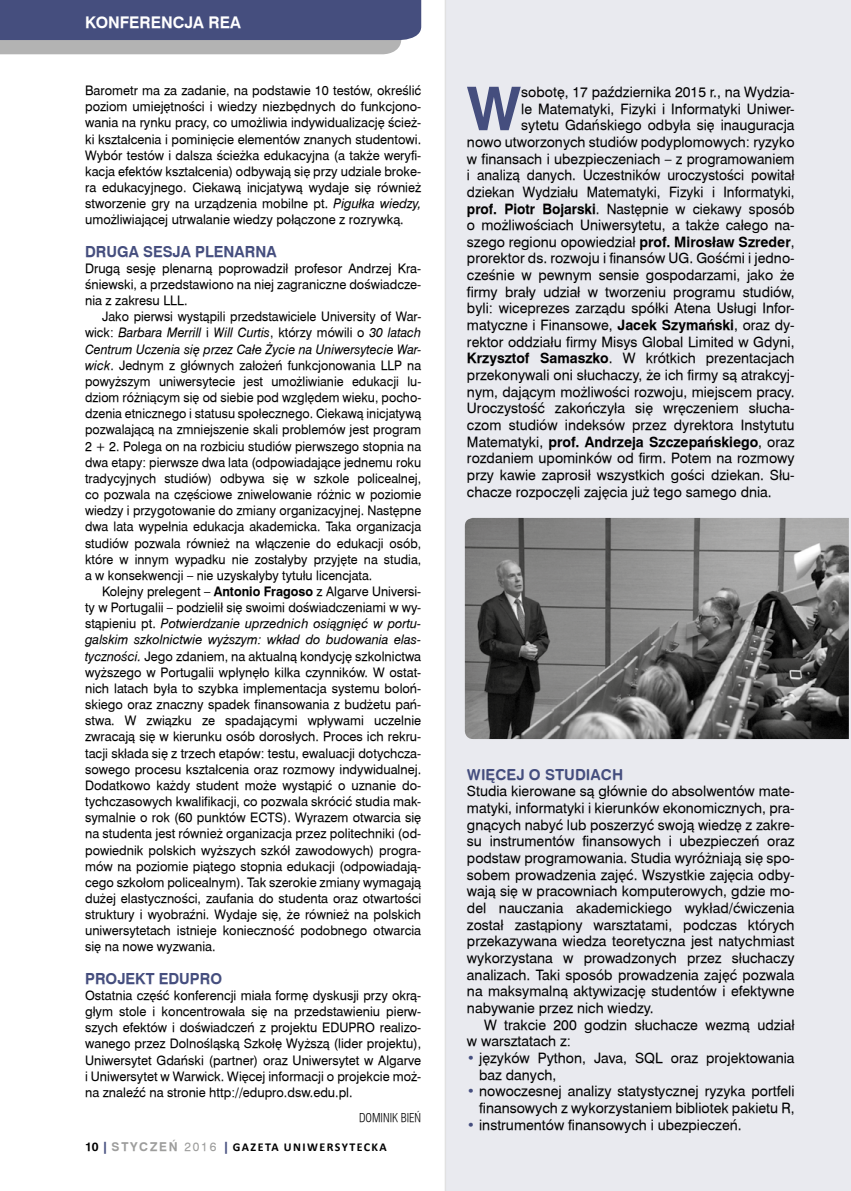
<style>
.page{position:relative;width:851px;height:1191px;background:#fff}
.page>*{position:absolute;margin:0;border:0;box-sizing:border-box;transform-origin:0 0}
.t1{font:60.45px "Swiss 721 AT Bold";color:#454e7e}
.t2{font:15.75px "Swiss 721 AT Bold";color:#fff}
.t3{font:15px "Swiss 721 AT Bold";color:#454e7e}
.t4{font:15px "Swiss 721 Bd Rnd AT";color:#454e7e}
.t5{font:14.1px/16.6px "Swiss 721 AT";color:#000;text-align:right}
.t6{font:14.1px "Swiss 721 AT Bold";color:#000}
.t7{font:12.9px/16.2px "Swiss 721 AT";color:#000;text-align:justify}
.t8{font:12.9px/16.2px "Swiss 721 AT Italic";color:#000}
.t9{font:700 12px "Calibri";letter-spacing:.12em;color:#000}
.t10{font:12px "Swiss 721 Lt Cn AT";color:#000}
.s1{font-family:"Swiss 721 AT Italic"}
.s2{font-family:"Swiss 721 AT"}
.s3{font-family:"Swiss 721 AT Bold"}
.s4{font-family:"Swiss 721 AT Bold";font-weight:400}
.s5{font-family:"Swiss 721 Blk AT";font-weight:400;color:#454e7e}
.s6{font-family:"Swiss 721 AT Bold";font-weight:400;color:#9d9d9c}
.s7{font-family:"Swiss 721 AT";font-weight:400;color:#9d9d9c}
.s8{color:#454e7e}
</style>
<div class="page">
<svg style="left:0;top:0;width:421px;height:54px;background:#62698d"></svg>
<div style="left:445px;top:0;width:405px;height:1191px;background:#e9eaef"></div>
<img style="left:465px;top:518px;width:383px;height:221px">
<p class="t2" style="left:85px;top:13px;width:157px">KONFERENCJA REA</p>
<p class="t7" style="left:85px;top:82px;width:337px">Barometr ma za zadanie, na podstawie 10 testów, określić poziom umiejętności i wiedzy niezbędnych do funkcjono&shy;wania na rynku pracy, co umożliwia indywidualizację ścież&shy;ki kształcenia i pominięcie elementów znanych studentowi.<br>Wybór testów i dalsza ścieżka edukacyjna (a także weryfi&shy;kacja efektów kształcenia) odbywają się przy udziale broke&shy;ra edukacyjnego. Ciekawą inicjatywą wydaje się również stworzenie gry na urządzenia mobilne pt. <span class="s1">Pigułka wiedzy, </span>umożliwiającej utrwalanie wiedzy połączone z rozrywką.</p>
<p class="t3" style="left:85px;top:242px;width:193px">DRUGA SESJA PLENARNA</p>
<p class="t7" style="left:85px;top:260px;width:337px">Drugą sesję plenarną poprowadził profesor Andrzej Kra&shy;śniewski, a przedstawiono na niej zagraniczne doświadcze&shy;nia z zakresu LLL.</p>
<p class="t7" style="left:102px;top:308px;width:320px">Jako pierwsi wystąpili przedstawiciele University of War-</p>
<p class="t8" style="left:85px;top:325px;width:337px"><span class="s2">wick:</span> Barbara Merrill <span class="s2">i</span> Will Curtis<span class="s2">, którzy mówili o</span> 30 latach<br>Centrum Uczenia się przez Całe Życie na Uniwersytecie War-</p>
<p class="t7" style="left:85px;top:357px;width:337px"><span class="s1">wick</span>. Jednym z głównych założeń funkcjonowania LLP na powyższym uniwersytecie jest umożliwianie edukacji lu&shy;dziom różniącym się od siebie pod względem wieku, pocho&shy;dzenia etnicznego i statusu społecznego. Ciekawą inicjatywą pozwalającą na zmniejszenie skali problemów jest program 2 + 2. Polega on na rozbiciu studiów pierwszego stopnia na dwa etapy: pierwsze dwa lata (odpowiadające jednemu roku tradycyjnych studiów) odbywa się w szkole policealnej, co pozwala na częściowe zniwelowanie różnic w poziomie wiedzy i przygotowanie do zmiany organizacyjnej. Następne dwa lata wypełnia edukacja akademicka. Taka organizacja studiów pozwala również na włączenie do edukacji osób, które w innym wypadku nie zostałyby przyjęte na studia, a w konsekwencji – nie uzyskałyby tytułu licencjata.</p>
<p class="t7" style="left:85px;top:583px;width:337px;text-align:right">Kolejny prelegent – <span class="s3">Antonio Fragoso</span> z Algarve Universi-<br>ty w Portugalii – podzielił się swoimi doświadczeniami w wy-</p>
<p class="t8" style="left:85px;top:615px;width:337px"><span class="s2">stąpieniu pt.</span> Potwierdzanie uprzednich osiągnięć w portu&shy;galskim szkolnictwie wyższym: wkład do budowania elas-</p>
<p class="t7" style="left:85px;top:648px;width:337px"><span class="s1">tyczności.</span> Jego zdaniem, na aktualną kondycję szkolnictwa wyższego w Portugalii wpłynęło kilka czynników. W ostat&shy;nich latach była to szybka implementacja systemu boloń&shy;skiego oraz znaczny spadek finansowania z budżetu pań&shy;stwa. W związku ze spadającymi wpływami uczelnie zwracają się w kierunku osób dorosłych. Proces ich rekru&shy;tacji składa się z trzech etapów: testu, ewaluacji dotychcza&shy;sowego procesu kształcenia oraz rozmowy indywidualnej.<br>Dodatkowo każdy student może wystąpić o uznanie do&shy;tychczasowych kwalifikacji, co pozwala skrócić studia mak&shy;symalnie o rok (60 punktów ECTS). Wyrazem otwarcia się na studenta jest również organizacja przez politechniki (od&shy;powiednik polskich wyższych szkół zawodowych) progra&shy;mów na poziomie piątego stopnia edukacji (odpowiadają&shy;cego szkołom policealnym). Tak szerokie zmiany wymagają dużej elastyczności, zaufania do studenta oraz otwartości struktury i wyobraźni. Wydaje się, że również na polskich uniwersytetach istnieje konieczność podobnego otwarcia się na nowe wyzwania.</p>
<p class="t3" style="left:85px;top:969px;width:138px">PROJEKT EDUPRO</p>
<p class="t7" style="left:85px;top:987px;width:337px">Ostatnia część konferencji miała formę dyskusji przy okrą&shy;głym stole i koncentrowała się na przedstawieniu pierw&shy;szych efektów i doświadczeń z projektu EDUPRO realizo&shy;wanego przez Dolnośląską Szkołę Wyższą (lider projektu), Uniwersytet Gdański (partner) oraz Uniwersytet w Algarve i Uniwersytet w Warwick. Więcej informacji o projekcie moż&shy;na znaleźć na stronie http://edupro.dsw.edu.pl.</p>
<p class="t10" style="left:359px;top:1110px;width:64px">DOMINIK BIEŃ</p>
<p class="t9" style="left:85px;top:1138px;width:303px"><span class="s4">10</span> <span class="s5">|</span> <span class="s6">STYCZEŃ</span> <span class="s7">2016</span> <span class="s5">|</span> GAZETA UNIWERSYTECKA</p>
<p class="t5" style="left:467px;top:84px;width:329px">sobotę, 17 października 2015 r., na Wydzia-<br>le Matematyki, Fizyki i Informatyki Uniwer-<br>sytetu Gdańskiego odbyła się inauguracja<br>nowo utworzonych studiów podyplomowych: ryzyko w finansach i ubezpieczeniach – z programowaniem i analizą danych. Uczestników uroczystości powitał dziekan Wydziału Matematyki, Fizyki i Informatyki, <span class="s3">prof. Piotr Bojarski</span>. Następnie w ciekawy sposób o możliwościach Uniwersytetu, a także całego na&shy;szego regionu opowiedział <span class="s3">prof. Mirosław Szreder</span>, prorektor ds. rozwoju i finansów UG. Gośćmi i jedno&shy;cześnie w pewnym sensie gospodarzami, jako że firmy brały udział w tworzeniu programu studiów, byli: wiceprezes zarządu spółki Atena Usługi Infor&shy;matyczne i Finansowe, <span class="s3">Jacek Szymański</span>, oraz dy&shy;rektor oddziału firmy Misys Global Limited w Gdyni, <span class="s3">Krzysztof Samaszko</span>. W krótkich prezentacjach przekonywali oni słuchaczy, że ich firmy są atrakcyj&shy;nym, dającym możliwości rozwoju, miejscem pracy.<br>Uroczystość zakończyła się wręczeniem słucha&shy;czom studiów indeksów przez dyrektora Instytutu</p>
<p class="t6" style="left:467px;top:433px;width:329px"><span class="s2">Matematyki,</span> prof. Andrzeja Szczepańskiego<span class="s2">, oraz</span></p>
<p class="t5" style="left:467px;top:450px;width:329px;text-align:justify">rozdaniem upominków od firm. Potem na rozmowy przy kawie zaprosił wszystkich gości dziekan. Słu&shy;chacze rozpoczęli zajęcia już tego samego dnia.</p>
<h1 class="t1" style="left:466px;top:72px;width:56px">W</h1>
<p class="t4" style="left:467px;top:765px;width:158px">WIĘCEJ O STUDIACH</p>
<p class="t5" style="left:467px;top:783px;width:329px;text-align:justify">Studia kierowane są głównie do absolwentów mate&shy;matyki, informatyki i kierunków ekonomicznych, pra&shy;gnących nabyć lub poszerzyć swoją wiedzę z zakre&shy;su instrumentów finansowych i ubezpieczeń oraz podstaw programowania. Studia wyróżniają się spo&shy;sobem prowadzenia zajęć. Wszystkie zajęcia odby&shy;wają się w pracowniach komputerowych, gdzie mo&shy;del nauczania akademickiego wykład/ćwiczenia został zastąpiony warsztatami, podczas których przekazywana wiedza teoretyczna jest natychmiast wykorzystana w prowadzonych przez słuchaczy analizach. Taki sposób prowadzenia zajęć pozwala na maksymalną aktywizację studentów i efektywne nabywanie przez nich wiedzy.</p>
<p class="t5" style="left:467px;top:1016px;width:329px;text-align:left;text-indent:17px">W trakcie 200 godzin słuchacze wezmą udział w warsztatach z:</p>
<p class="t5" style="left:479px;top:1049px;width:317px;text-align:left;text-indent:-12px"><span class="s8">•</span> języków Python, Java, SQL oraz projektowania baz danych,</p>
<p class="t5" style="left:467px;top:1083px;width:329px"><span class="s8">•</span> nowoczesnej analizy statystycznej ryzyka portfeli finansowych z wykorzystaniem bibliotek pakietu R,</p>
<p class="t5" style="left:467px;top:1116px;width:276px"><span class="s8">•</span> instrumentów finansowych i ubezpieczeń.</p>
</div>
